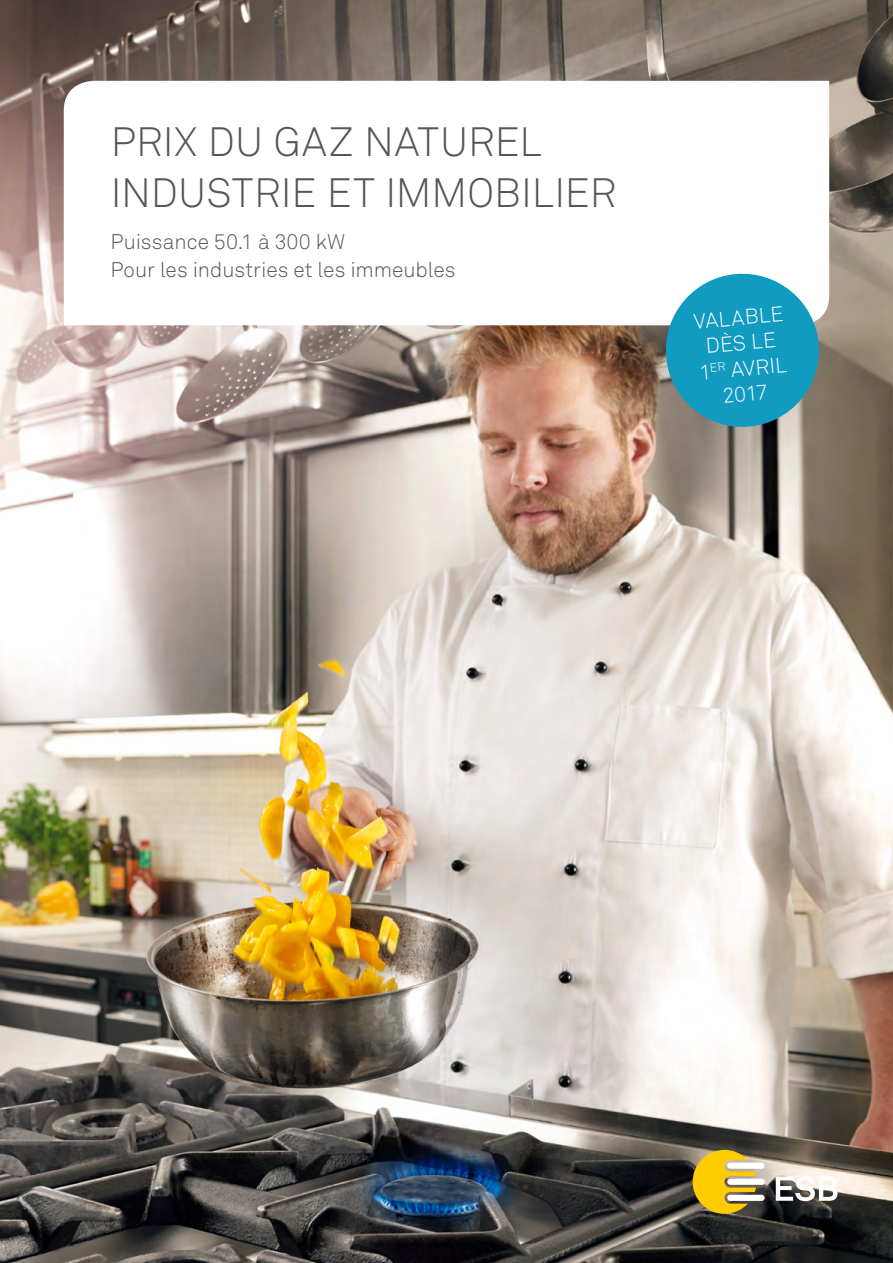
<style>
.page{position:relative;width:893px;height:1263px;background:#fff}
.page>*{position:absolute;margin:0;border:0;box-sizing:border-box;transform-origin:0 0}
._01_Headline_Titelse{font:300 40.5px/51px "Akkurat Pro";letter-spacing:.005em;color:#565655}
._02_Subheadline_Tite{font:300 21px/28.5px "Akkurat Pro";color:#565655}
.t1{font:300 21px/25.5px "Akkurat Pro";color:#fff;text-align:center}
</style>
<div class="page">
<img style="left:0;top:0;width:893px;height:1263px">
<svg style="left:776px;top:1176px;width:61px;height:25px"></svg>
<svg style="left:693px;top:1150px;width:63px;height:64px;background:#cdaa24"></svg>
<div style="left:727px;top:1162px;width:38px;height:7px;background:#fff;border-radius:3px"></div>
<div style="left:727px;top:1179px;width:38px;height:6px;background:#fff;border-radius:3px"></div>
<div style="left:727px;top:1195px;width:38px;height:6px;background:#fff;border-radius:3px"></div>
<svg style="left:64px;top:81px;width:765px;height:244px"></svg>
<svg style="left:662px;top:270px;width:160px;height:160px;background:#43a4be"></svg>
<p class="_01_Headline_Titelse" style="left:111px;top:117px;width:507px">PRIX DU GAZ NATUREL<br>INDUSTRIE ET IMMOBILIER</p>
<p class="_02_Subheadline_Tite" style="left:111px;top:227px;width:347px">Puissance 50.1 à 300 kW<br>Pour les industries et les immeubles</p>
<p class="t1" style="left:693px;top:309px;width:91px;rotate:-5deg">VALABLE<br>DÈS LE<br>1<sup>ER</sup> AVRIL</p>
<p class="t1" style="left:721px;top:383px;width:47px;rotate:-5deg">2017</p>
</div>
